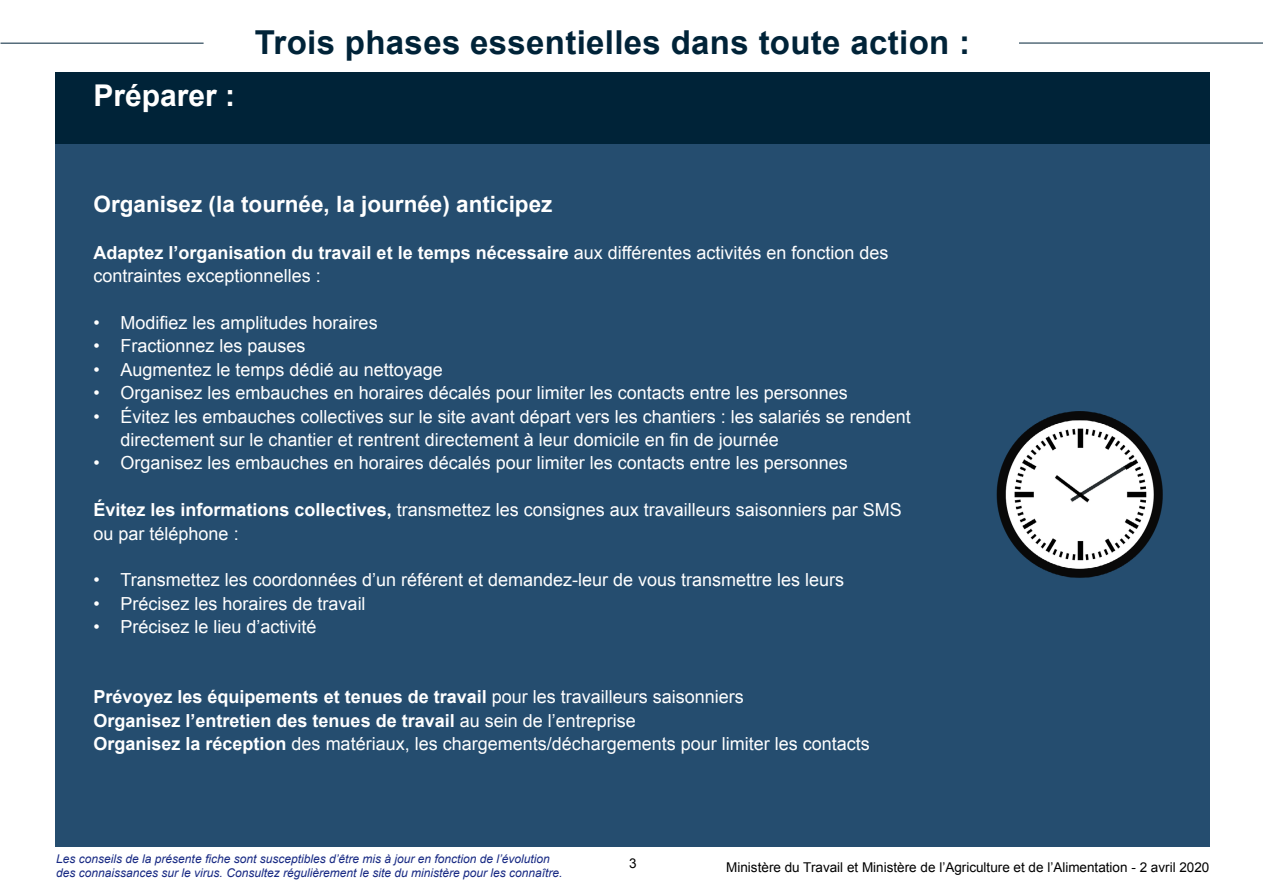
<style>
.page{position:relative;width:1263px;height:893px;background:#fff}
.page>*{position:absolute;margin:0;border:0;box-sizing:border-box;transform-origin:0 0}
.t1{font:700 33px "Arial";letter-spacing:.01em;color:#002338}
.t2{font:700 30px "Arial";color:#fff}
.t3{font:700 22.5px "Arial";color:#fff}
.t4{font:18px/23.4px "Arial";color:#fff}
.t5{font:700 18px "Arial";color:#fff}
.t6{font:13.5px "Arial";color:#000}
.t7{font:italic 12px/14.4px "Arial";color:#172983}
.s1{font-weight:700}
.s2{font-weight:400}
</style>
<div class="page">
<hr style="left:1019px;top:43px;width:244px;height:1px;background:#002338">
<hr style="left:1px;top:43px;width:203px;height:1px;background:#002338">
<div style="left:55px;top:72px;width:1155px;height:72px;background:#002338"></div>
<div style="left:55px;top:144px;width:1155px;height:702px;background:#254d6f"></div>
<img style="left:996px;top:411px;width:167px;height:167px">
<p class="t2" style="left:94px;top:76px;width:143px">Préparer :</p>
<p class="t1" style="left:255px;top:21px;width:717px">Trois phases essentielles dans toute action :</p>
<p class="t3" style="left:94px;top:189px;width:460px">Organisez (la tournée, la journée) anticipez</p>
<p class="t4" style="left:94px;top:241px;width:796px"><span class="s1">Adaptez l’organisation du travail et le temps nécessaire</span> aux différentes activités en fonction des contraintes exceptionnelles :</p>
<p class="t4" style="left:94px;top:311px;width:286px">• Modifiez les amplitudes horaires</p>
<p class="t4" style="left:94px;top:334px;width:214px">• Fractionnez les pauses</p>
<p class="t4" style="left:94px;top:358px;width:351px">• Augmentez le temps dédié au nettoyage</p>
<p class="t4" style="left:94px;top:381px;width:756px">• Organisez les embauches en horaires décalés pour limiter les contacts entre les personnes</p>
<p class="t4" style="left:121px;top:405px;width:792px;text-indent:-27px">• Évitez les embauches collectives sur le site avant départ vers les chantiers : les salariés se rendent directement sur le chantier et rentrent directement à leur domicile en fin de journée</p>
<p class="t4" style="left:94px;top:451px;width:756px">• Organisez les embauches en horaires décalés pour limiter les contacts entre les personnes</p>
<p class="t4" style="left:94px;top:498px;width:810px"><span class="s1">Évitez les informations collectives,</span> transmettez les consignes aux travailleurs saisonniers par SMS ou par téléphone :</p>
<p class="t4" style="left:94px;top:568px;width:752px">• Transmettez les coordonnées d’un référent et demandez-leur de vous transmettre les leurs</p>
<p class="t4" style="left:94px;top:592px;width:274px">• Précisez les horaires de travail</p>
<p class="t4" style="left:94px;top:615px;width:225px">• Précisez le lieu d’activité</p>
<p class="t5" style="left:94px;top:685px;width:652px">Prévoyez les équipements et tenues de travail <span class="s2">pour les travailleurs saisonniers</span></p>
<p class="t5" style="left:94px;top:709px;width:544px">Organisez l’entretien des tenues de travail <span class="s2">au sein de l’entreprise</span></p>
<p class="t4" style="left:94px;top:732px;width:778px"><span class="s1">Organisez la réception</span> des matériaux, les chargements/déchargements pour limiter les contacts</p>
<p class="t7" style="left:56px;top:852px;width:508px">Les conseils de la présente fiche sont susceptibles d’être mis à jour en fonction de l’évolution des connaissances sur le virus. Consultez régulièrement le site du ministère pour les connaître.</p>
<p class="t6" style="left:629px;top:855px;width:9px">3</p>
<p class="t6" style="left:726px;top:859px;width:485px">Ministère du Travail et Ministère de l’Agriculture et de l’Alimentation - 2 avril 2020</p>
</div>
